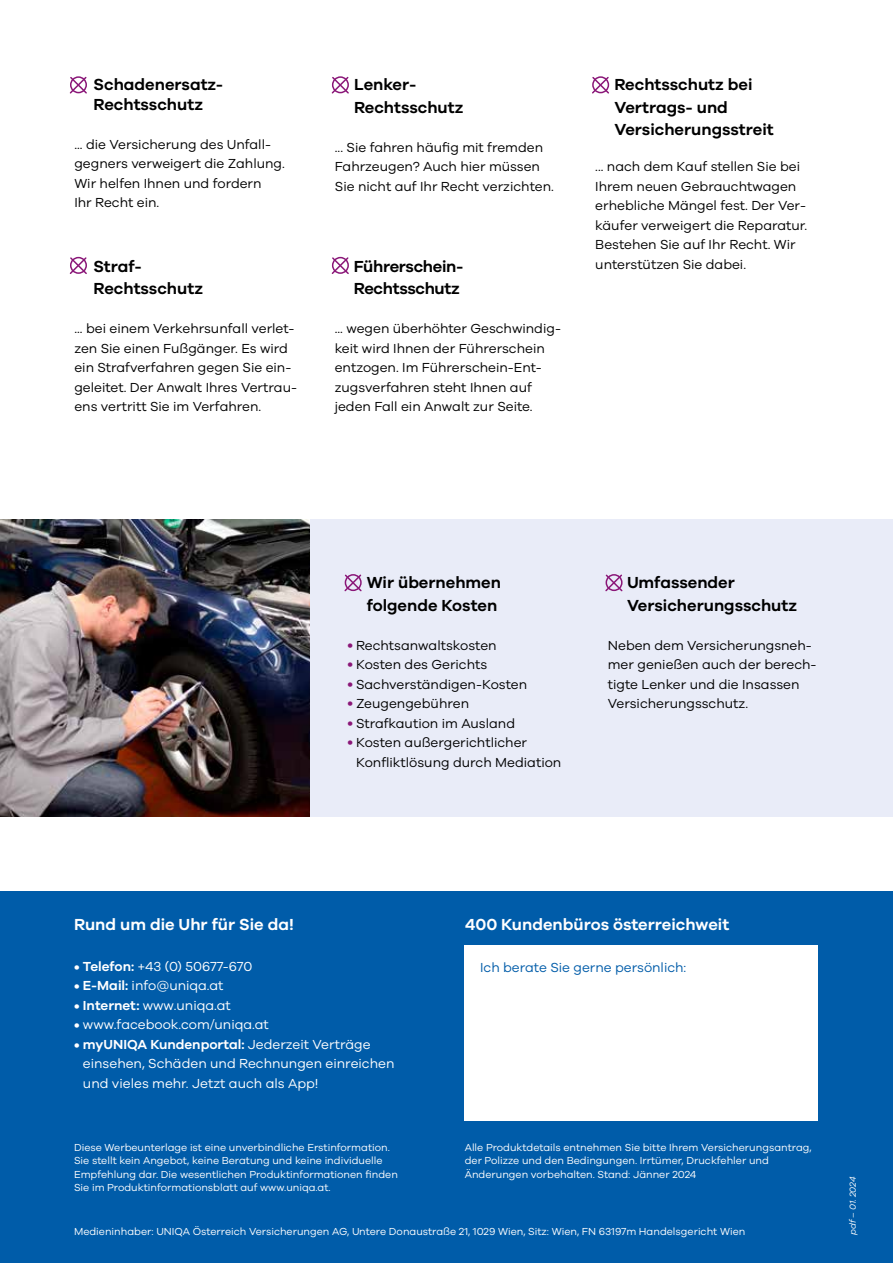
<style>
.page{position:relative;width:893px;height:1263px;background:#fff}
.page>*{position:absolute;margin:0;border:0;box-sizing:border-box;transform-origin:0 0}
.t1{font:600 16.5px/22.5px "UNIQA Galano";color:#000}
.t2{font:600 16.5px "UNIQA Galano";color:#fff}
.t3{font:600 16.5px/22.5px "UNIQA Galano";letter-spacing:-.02em;color:#000}
.t4{font:13.5px/19.5px "UNIQA Galano";color:#000}
.t5{font:13.5px/19.5px "UNIQA Galano";color:#fff}
.t6{font:13.5px "UNIQA Galano";color:#005ca9}
.t7{font:10.5px/13.5px "UNIQA Galano";color:#fff}
.t8{font:italic 9px "UNIQA Galano";color:#fff}
.s1{font-weight:600;color:#8a1778}
.s2{font-weight:600}
</style>
<div class="page">
<img style="left:0;top:519px;width:310px;height:298px">
<div style="left:310px;top:519px;width:583px;height:298px;background:#e9ecf8"></div>
<svg style="left:69px;top:76px;width:18px;height:18px"></svg>
<svg style="left:331px;top:76px;width:18px;height:18px"></svg>
<svg style="left:69px;top:256px;width:18px;height:18px"></svg>
<svg style="left:331px;top:256px;width:18px;height:18px"></svg>
<svg style="left:592px;top:76px;width:18px;height:18px"></svg>
<svg style="left:344px;top:574px;width:18px;height:18px"></svg>
<svg style="left:605px;top:574px;width:18px;height:18px"></svg>
<div style="left:0;top:891px;width:893px;height:372px;background:#005ca9"></div>
<div style="left:465px;top:945px;width:353px;height:176px;background:#fff"></div>
<p class="t1" style="left:94px;top:74px;width:131px;line-height:19.5px">Schadenersatz-<br>Rechtsschutz</p>
<p class="t4" style="left:74px;top:134px;width:212px">... die Versicherung des Unfall&shy;gegners verweigert die Zahlung.<br>Wir helfen Ihnen und fordern<br>Ihr Recht ein.</p>
<p class="t1" style="left:94px;top:254px;width:111px">Straf-<br>Rechtsschutz</p>
<p class="t4" style="left:74px;top:318px;width:224px">... bei einem Verkehrsunfall verlet&shy;zen Sie einen Fußgänger. Es wird ein Strafverfahren gegen Sie ein&shy;geleitet. Der Anwalt Ihres Vertrau&shy;ens vertritt Sie im Verfahren.</p>
<p class="t1" style="left:354px;top:73px;width:111px">Lenker-<br>Rechtsschutz</p>
<p class="t4" style="left:335px;top:137px;width:220px">... Sie fahren häufig mit fremden<br>Fahrzeugen? Auch hier müssen<br>Sie nicht auf Ihr Recht verzichten.</p>
<p class="t3" style="left:354px;top:254px;width:111px">Führerschein-<br>Rechtsschutz</p>
<p class="t4" style="left:335px;top:318px;width:228px">... wegen überhöhter Geschwindig&shy;keit wird Ihnen der Führerschein entzogen. Im Führerschein-Ent&shy;zugsverfahren steht Ihnen auf jeden Fall ein Anwalt zur Seite.</p>
<p class="t1" style="left:614px;top:73px;width:161px">Rechtsschutz bei<br>Vertrags- und<br>Versicherungsstreit</p>
<p class="t4" style="left:595px;top:156px;width:213px">... nach dem Kauf stellen Sie bei<br>Ihrem neuen Gebrauchtwagen erhebliche Mängel fest. Der Ver&shy;käufer verweigert die Reparatur.<br>Bestehen Sie auf Ihr Recht. Wir unterstützen Sie dabei.</p>
<p class="t1" style="left:367px;top:571px;width:136px">Wir übernehmen folgende Kosten</p>
<p class="t4" style="left:348px;top:635px;width:151px"><span class="s1">•</span> Rechtsanwaltskosten</p>
<p class="t4" style="left:348px;top:654px;width:141px"><span class="s1">•</span> Kosten des Gerichts</p>
<p class="t4" style="left:348px;top:674px;width:181px"><span class="s1">•</span> Sachverständigen-Kosten</p>
<p class="t4" style="left:348px;top:693px;width:123px"><span class="s1">•</span> Zeugengebühren</p>
<p class="t4" style="left:348px;top:713px;width:169px"><span class="s1">•</span> Strafkaution im Ausland</p>
<p class="t4" style="left:356px;top:732px;width:207px;text-indent:-9px"><span class="s1">•</span> Kosten außergerichtlicher<br>Konfliktlösung durch Mediation</p>
<p class="t1" style="left:627px;top:571px;width:172px">Umfassender<br>Versicherungsschutz</p>
<p class="t4" style="left:608px;top:635px;width:210px">Neben dem Versicherungsneh&shy;mer genießen auch der berech&shy;tigte Lenker und die Insassen<br>Versicherungsschutz.</p>
<p class="t2" style="left:74px;top:914px;width:221px">Rund um die Uhr für Sie da!</p>
<p class="t2" style="left:465px;top:914px;width:266px">400 Kundenbüros österreichweit</p>
<p class="t5" style="left:74px;top:956px;width:180px"><span class="s2">• Telefon:</span> +43 (0) 50677-670</p>
<p class="t5" style="left:74px;top:975px;width:151px"><span class="s2">• E-Mail:</span> info@uniqa.at</p>
<p class="t5" style="left:74px;top:995px;width:158px"><span class="s2">• Internet:</span> www.uniqa.at</p>
<p class="t5" style="left:74px;top:1014px;width:196px"><span class="s2">•</span> www.facebook.com/uniqa.at</p>
<p class="t5" style="left:83px;top:1034px;width:313px;text-indent:-9px"><span class="s2">• myUNIQA Kundenportal:</span> Jederzeit Verträge einsehen, Schäden und Rechnungen einreichen und vieles mehr. Jetzt auch als App!</p>
<p class="t6" style="left:480px;top:960px;width:208px">Ich berate Sie gerne persönlich:</p>
<p class="t7" style="left:74px;top:1140px;width:325px">Diese Werbeunterlage ist eine unverbindliche Erstinformation.<br>Sie stellt kein Angebot, keine Beratung und keine individuelle Empfehlung dar. Die wesentlichen Produktinformationen finden Sie im Produktinformationsblatt auf www.uniqa.at.</p>
<p class="t7" style="left:465px;top:1140px;width:348px">Alle Produktdetails entnehmen Sie bitte Ihrem Versicherungsantrag, der Polizze und den Bedingungen. Irrtümer, Druckfehler und<br>Änderungen vorbehalten. Stand: Jänner 2024</p>
<p class="t7" style="left:74px;top:1224px;width:673px">Medieninhaber: UNIQA Österreich Versicherungen AG, Untere Donaustraße 21, 1029 Wien, Sitz: Wien, FN 63197m Handelsgericht Wien</p>
<p class="t8" style="left:847px;top:1235px;width:60px;rotate:-90deg">pdf – 01. 2024</p>
</div>
